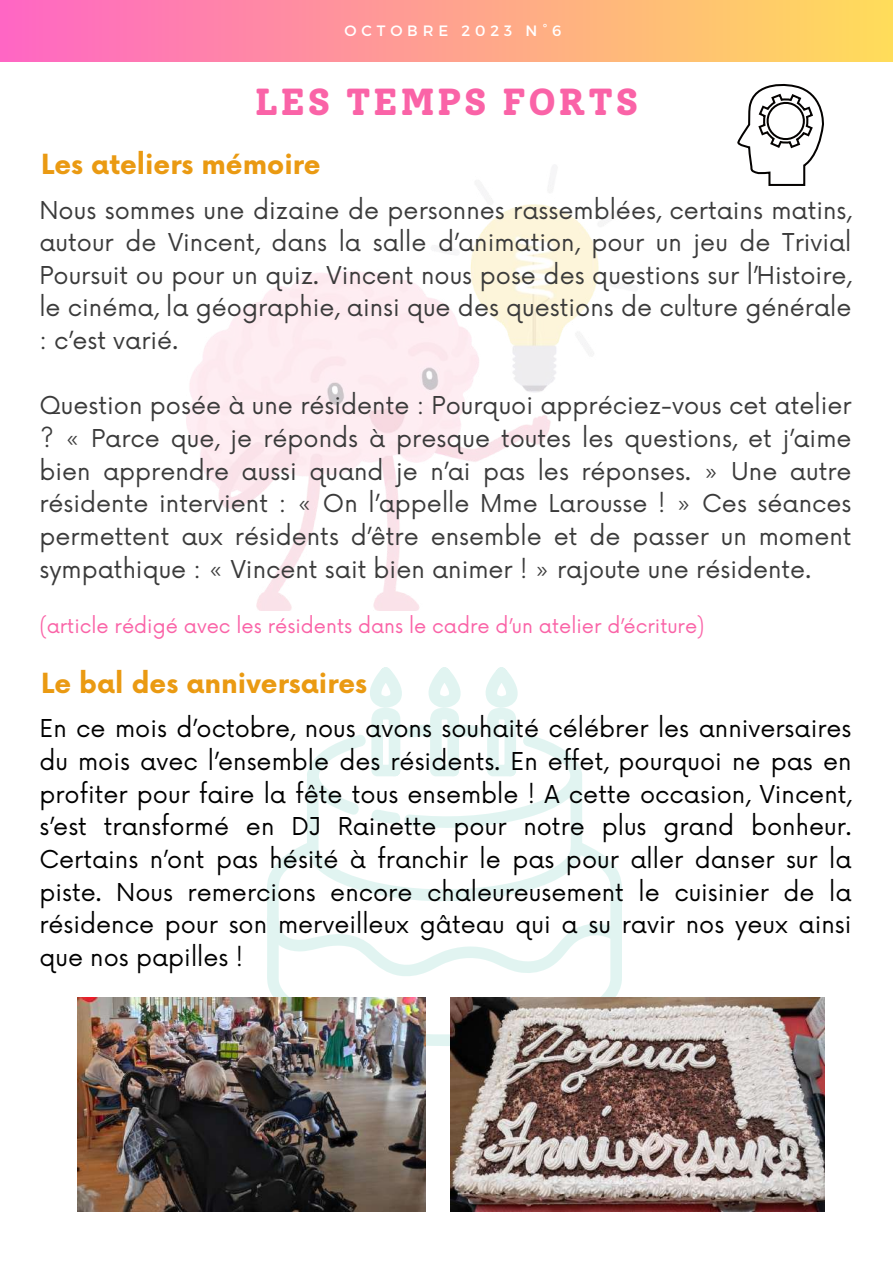
<style>
.page{position:relative;width:893px;height:1264px;background:#fff}
.page>*{position:absolute;margin:0;border:0;box-sizing:border-box;transform-origin:0 0}
.t1{font:800 37.5px "Solway";letter-spacing:.06em;color:#fa63a7}
.t2{font:700 27px "Now";color:#ea9a12}
.t3{font:24px/32.7px "Now";color:#3b3b3b;text-align:justify}
.t4{font:24px/32.7px "Now";color:#000;text-align:justify}
.t5{font:19.5px "Now";color:#fa63a7}
.t6{font:15px "Montserrat";letter-spacing:.32em;color:#fff}
</style>
<div class="page">
<div style="left:0;top:0;width:892px;height:62px;background:linear-gradient(to right,#ff66c4,#ffdd5a)"></div>
<svg style="left:737px;top:84px;width:87px;height:102px"></svg>
<svg style="left:267px;top:843px;width:355px;height:203px"></svg>
<svg style="left:306px;top:735px;width:276px;height:168px"></svg>
<svg style="left:368px;top:667px;width:214px;height:162px"></svg>
<svg style="left:307px;top:767px;width:55px;height:49px"></svg>
<svg style="left:267px;top:911px;width:355px;height:66px"></svg>
<img style="left:78px;top:997px;width:348px;height:214px">
<img style="left:450px;top:997px;width:374px;height:214px">
<img style="left:187px;top:181px;width:444px;height:429px">
<p class="t6" style="left:344px;top:21px;width:218px">OCTOBRE 2023 N°6</p>
<h1 class="t1" style="left:255px;top:79px;width:385px">LES TEMPS FORTS</h1>
<p class="t2" style="left:41px;top:150px;width:281px">Les ateliers mémoire</p>
<p class="t3" style="left:39px;top:195px;width:813px">Nous sommes une dizaine de personnes rassemblées, certains matins, autour de Vincent, dans la salle d’animation, pour un jeu de Trivial Poursuit ou pour un quiz. Vincent nous pose des questions sur l’Histoire, le cinéma, la géographie, ainsi que des questions de culture générale : c’est varié.</p>
<p class="t3" style="left:39px;top:390px;width:813px">Question posée à une résidente : Pourquoi appréciez-vous cet atelier ? « Parce que, je réponds à presque toutes les questions, et j’aime bien apprendre aussi quand je n’ai pas les réponses. » Une autre résidente intervient : « On l’appelle Mme Larousse ! » Ces séances permettent aux résidents d’être ensemble et de passer un moment sympathique : « Vincent sait bien animer ! » rajoute une résidente.</p>
<p class="t5" style="left:39px;top:615px;width:666px">(article rédigé avec les résidents dans le cadre d’un atelier d’écriture)</p>
<p class="t2" style="left:41px;top:668px;width:327px">Le bal des anniversaires</p>
<p class="t4" style="left:39px;top:713px;width:813px">En ce mois d’octobre, nous avons souhaité célébrer les anniversaires du mois avec l’ensemble des résidents. En effet, pourquoi ne pas en profiter pour faire la fête tous ensemble ! A cette occasion, Vincent, s’est transformé en DJ Rainette pour notre plus grand bonheur.<br>Certains n’ont pas hésité à franchir le pas pour aller danser sur la piste. Nous remercions encore chaleureusement le cuisinier de la résidence pour son merveilleux gâteau qui a su ravir nos yeux ainsi que nos papilles !</p>
</div>
